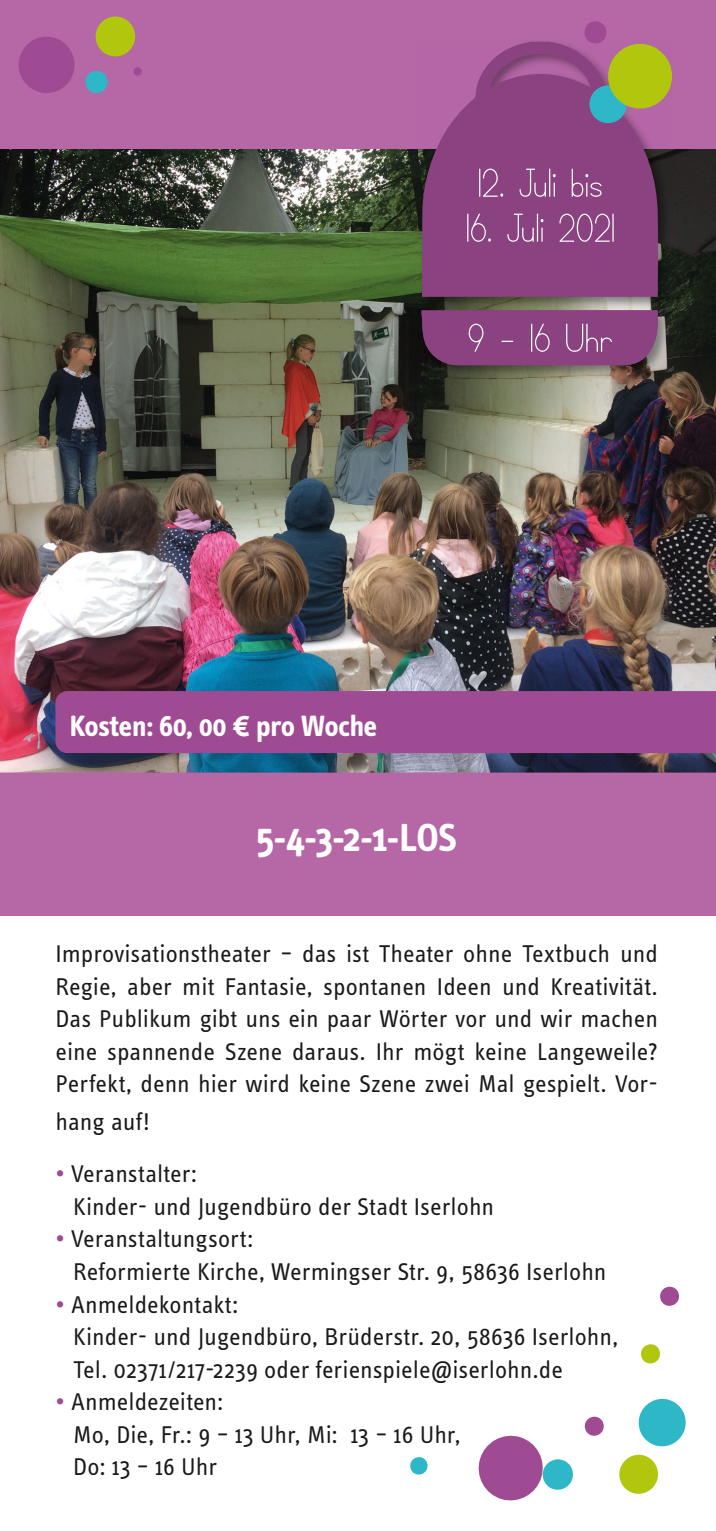
<style>
.page{position:relative;width:716px;height:1531px;background:#fff}
.page>*{position:absolute;margin:0;border:0;box-sizing:border-box;transform-origin:0 0}
.t1{font:55px/110px "Simple Print";color:#fff}
.t2{font:700 40px "Info Text";color:#fff}
.t3{font:700 30px "Info Text";letter-spacing:-.005em;color:#fff}
.t4{font:25px/32.5px "Info Text";color:#1b1a19}
.s1{font-family:"Avenir Next";font-size:27.5px}
.s2{color:#9f4b94}
</style>
<div class="page">
<div style="left:0;top:767px;width:716px;height:149px;background:#b567a6"></div>
<svg style="left:619px;top:1398px;width:67px;height:96px"></svg>
<svg style="left:584px;top:1416px;width:20px;height:20px"></svg>
<svg style="left:660px;top:1286px;width:20px;height:20px"></svg>
<svg style="left:410px;top:1457px;width:18px;height:18px"></svg>
<svg style="left:478px;top:1435px;width:95px;height:66px"></svg>
<svg style="left:641px;top:1344px;width:20px;height:20px"></svg>
<img style="left:0;top:149px;width:716px;height:623px">
<div style="left:0;top:0;width:716px;height:149px;background:#b567a6"></div>
<div style="left:55px;top:691px;width:661px;height:62px;background:#9f4b94"></div>
<img style="left:419px;top:41px;width:252px;height:338px">
<svg style="left:422px;top:42px;width:236px;height:255px;background:#8e4784"></svg>
<div style="left:421px;top:310px;width:237px;height:55px;background:#8a4280"></div>
<div style="left:589px;top:85px;width:38px;height:38px;background:#2eb8c7;border-radius:50%"></div>
<div style="left:85px;top:71px;width:22px;height:22px;background:#2eb8c7;border-radius:50%"></div>
<div style="left:608px;top:44px;width:64px;height:64px;background:#b1c70d;border-radius:50%"></div>
<div style="left:96px;top:16px;width:39px;height:40px;background:#b1c70d;border-radius:50%"></div>
<div style="left:19px;top:37px;width:56px;height:56px;background:#9f4b94;border-radius:50%"></div>
<div style="left:584px;top:21px;width:22px;height:23px;background:#9f4b94;border-radius:50%"></div>
<svg style="left:133px;top:67px;width:9px;height:9px"></svg>
<h1 class="t1" style="left:478px;top:129px;width:127px">12. Juli bis</h1>
<h1 class="t1" style="left:466px;top:174px;width:151px">16. Juli 2021<br>9 - 16 Uhr</h1>
<p class="t3" style="left:70px;top:708px;width:309px">Kosten: 60, 00 <span class="s1">€</span> pro Woche</p>
<h2 class="t2" style="left:257px;top:815px;width:201px">5-4-3-2-1-LOS</h2>
<p class="t4" style="left:55px;top:938px;width:604px;text-align:justify">Improvisationstheater – das ist Theater ohne Textbuch und Regie, aber mit Fantasie, spontanen Ideen und Kreativität.<br>Das Publikum gibt uns ein paar Wörter vor und wir machen eine spannende Szene daraus. Ihr mögt keine Langeweile?<br>Perfekt, denn hier wird keine Szene zwei Mal gespielt. Vor-</p>
<p class="t4" style="left:55px;top:1105px;width:96px">hang auf!</p>
<p class="t4" style="left:73px;top:1158px;width:422px;text-indent:-18px"><span class="s2">•</span> Veranstalter:<br>Kinder- und Jugendbüro der Stadt Iserlohn</p>
<p class="t4" style="left:73px;top:1223px;width:535px;text-indent:-18px"><span class="s2">•</span> Veranstaltungsort:<br>Reformierte Kirche, Wermingser Str. 9, 58636 Iserlohn</p>
<p class="t4" style="left:73px;top:1288px;width:547px;text-indent:-18px"><span class="s2">•</span> Anmeldekontakt:<br>Kinder- und Jugendbüro, Brüderstr. 20, 58636 Iserlohn,<br>Tel. 02371/217-2239 oder ferienspiele@iserlohn.de</p>
<p class="t4" style="left:73px;top:1385px;width:389px;text-indent:-18px"><span class="s2">•</span> Anmeldezeiten:<br>Mo, Die, Fr.: 9 – 13 Uhr, Mi: 13 – 16 Uhr,<br>Do: 13 – 16 Uhr</p>
</div>
